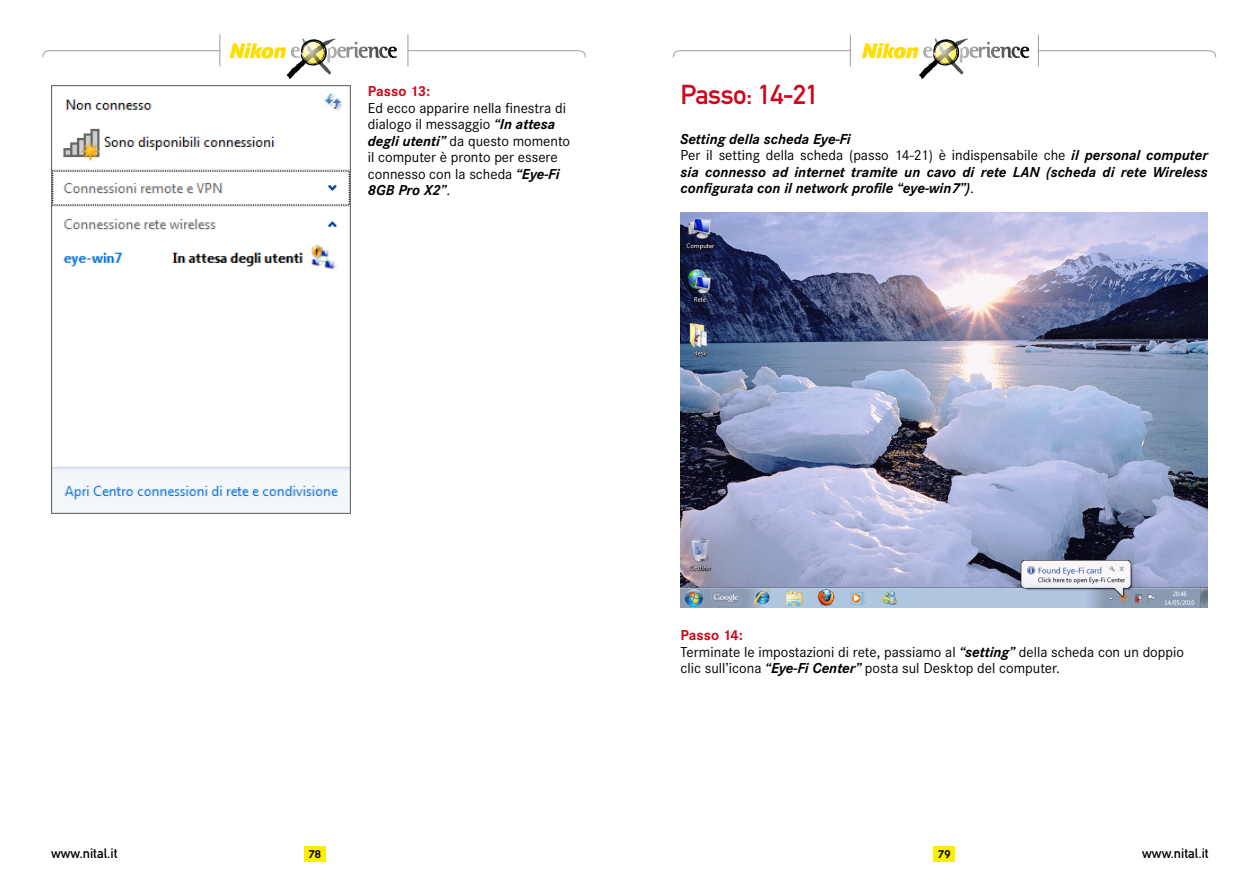
<style>
.page{position:relative;width:1259px;height:893px;background:#fff}
.page>*{position:absolute;margin:0;border:0;box-sizing:border-box;transform-origin:0 0}
.t1{font:27px "DIN Mittelschrift Std";letter-spacing:-.02em;color:#cd071e}
.t2{font:15px/16.5px "Corporate S";color:#000}
.t3{font:italic 700 15px/16.5px "Corporate S";color:#000}
.t4{font:700 15px "Corporate S";color:#cd071e}
.t5{font:13.5px "DIN Mittelschrift Std";color:#000}
.t6{font:700 12px "Corporate S";color:#000}
.s1{font-weight:700;font-style:italic}
.s2{font-weight:400;font-style:normal}
.s3{font-weight:700;color:#cd071e}
</style>
<div class="page">
<svg style="left:230px;top:39px;width:167px;height:40px"></svg>
<svg style="left:862px;top:39px;width:167px;height:40px"></svg>
<div style="left:304px;top:845px;width:21px;height:16px;background:#ffed00"></div>
<hr style="left:407px;top:35px;width:1px;height:32px;background:#9a9c9d">
<hr style="left:219px;top:35px;width:1px;height:32px;background:#9a9c9d">
<svg style="left:42px;top:50px;width:179px;height:8px"></svg>
<svg style="left:407px;top:50px;width:179px;height:8px"></svg>
<div style="left:933px;top:845px;width:22px;height:16px;background:#ffed00"></div>
<hr style="left:1038px;top:35px;width:1px;height:32px;background:#9a9c9d">
<hr style="left:850px;top:35px;width:1px;height:32px;background:#9a9c9d">
<svg style="left:672px;top:50px;width:179px;height:8px"></svg>
<svg style="left:1038px;top:50px;width:178px;height:8px"></svg>
<img style="left:51px;top:85px;width:299px;height:429px">
<img style="left:681px;top:213px;width:527px;height:395px">
<p class="t4" style="left:368px;top:83px;width:64px">Passo 13:</p>
<p class="t2" style="left:368px;top:100px;width:204px">Ed ecco apparire nella finestra di dialogo il messaggio <span class="s1">“In attesa degli utenti”</span> da questo momento il computer è pronto per essere connesso con la scheda <span class="s1">“Eye-Fi<br>8GB Pro X2”</span>.</p>
<h1 class="t1" style="left:680px;top:79px;width:140px">Passo: 14-21</h1>
<p class="t3" style="left:680px;top:131px;width:529px">Setting della scheda Eye-Fi<br><span class="s2">Per il setting della scheda (passo 14-21) è indispensabile che</span> il personal computer sia connesso ad internet tramite un cavo di rete LAN (scheda di rete Wireless configurata con il network profile “eye-win7”)<span class="s2">.</span></p>
<p class="t2" style="left:680px;top:627px;width:505px"><span class="s3">Passo 14:<br></span>Terminate le impostazioni di rete, passiamo al <span class="s1">“setting”</span> della scheda con un doppio clic sull’icona <span class="s1">“Eye-Fi Center”</span> posta sul Desktop del computer.</p>
<p class="t5" style="left:51px;top:846px;width:68px">www.nital.it</p>
<p class="t6" style="left:308px;top:848px;width:15px">78</p>
<p class="t6" style="left:937px;top:848px;width:15px">79</p>
<p class="t5" style="left:1142px;top:846px;width:68px">www.nital.it</p>
</div>
